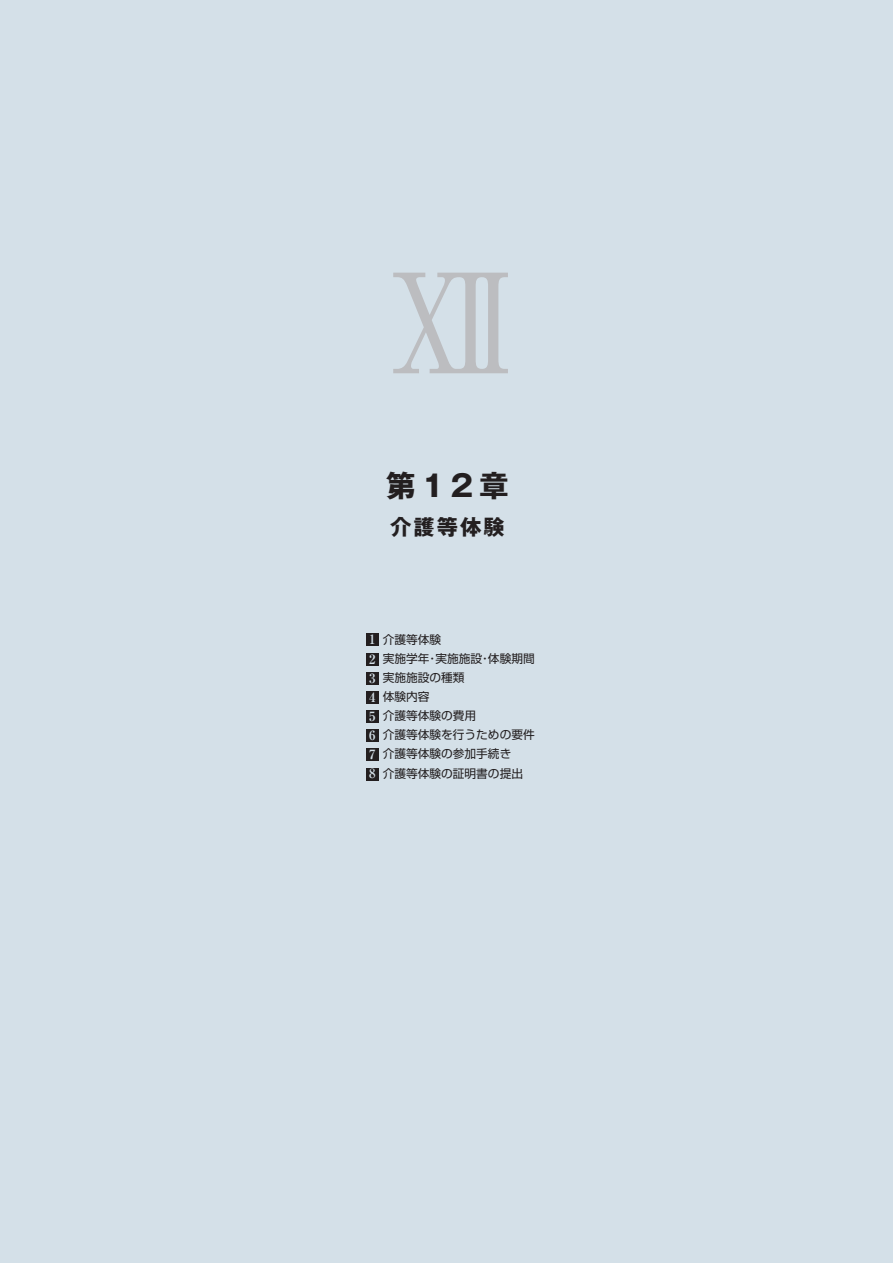
<style>
.page{position:relative;width:893px;height:1263px;background:#d4e0e8}
.page>*{position:absolute;margin:0;border:0;box-sizing:border-box;transform-origin:0 0}
.t1{font:137.85px "Ryumin Pro";color:#bcbdc0}
.t2{font:700 29.7px "Gothic MB101 Pro";color:#231f20}
.t3{font:700 21.3px "Gothic MB101 Pro";letter-spacing:.1em;color:#231f20}
.t4{font:700 12.75px/19.2px "Ryumin Pro";color:#d4e0e8;text-align:justify}
.t5{font:11.7px/19.2px "Shin Go Pro";color:#231f20}
</style>
<div class="page">
<div style="left:366px;top:634px;width:13px;height:12px;background:#231f20"></div>
<div style="left:366px;top:653px;width:13px;height:12px;background:#231f20"></div>
<div style="left:366px;top:672px;width:13px;height:13px;background:#231f20"></div>
<div style="left:366px;top:691px;width:13px;height:13px;background:#231f20"></div>
<div style="left:366px;top:710px;width:13px;height:13px;background:#231f20"></div>
<div style="left:366px;top:729px;width:13px;height:13px;background:#231f20"></div>
<div style="left:366px;top:749px;width:13px;height:12px;background:#231f20"></div>
<div style="left:366px;top:768px;width:13px;height:12px;background:#231f20"></div>
<h1 class="t1" style="left:382px;top:213px;width:139px">Ⅻ</h1>
<h2 class="t2" style="left:386px;top:461px;width:124px">第12章</h2>
<h3 class="t3" style="left:390px;top:509px;width:116px">介護等体験</h3>
<p class="t4" style="left:369px;top:629px;width:8px">1<br>2<br>3<br>4<br>5<br>6<br>7<br>8</p>
<p class="t5" style="left:383px;top:628px;width:154px">介護等体験<br>実施学年・実施施設・体験期間実施施設の種類<br>体験内容<br>介護等体験の費用<br>介護等体験を行うための要件介護等体験の参加手続き<br>介護等体験の証明書の提出</p>
</div>
